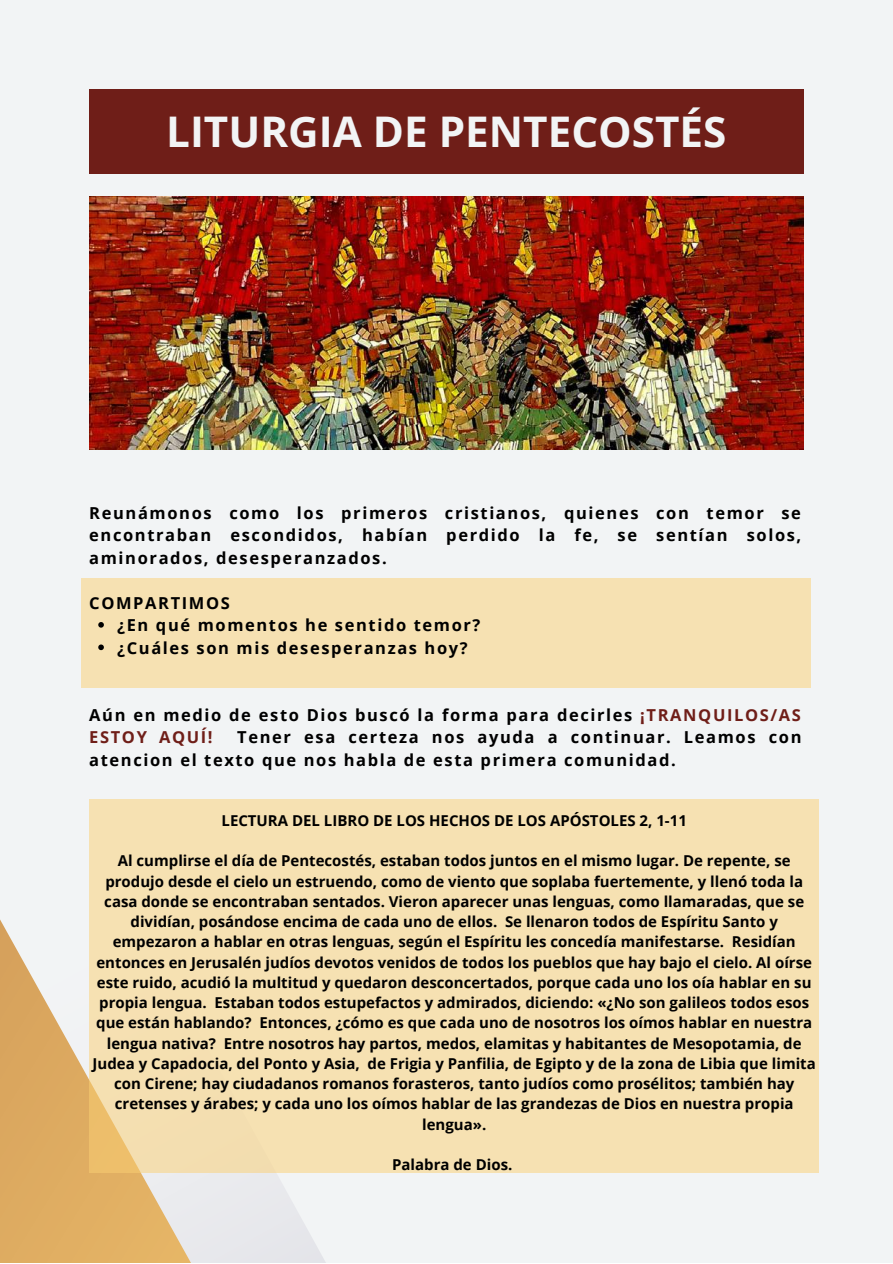
<style>
.page{position:relative;width:893px;height:1264px;background:#fff}
.page>*{position:absolute;margin:0;border:0;box-sizing:border-box;transform-origin:0 0}
.t1{font:700 42.15px "Open Sans";color:#f2f4f5}
.t2{font:700 16.5px/22.5px "Open Sans";letter-spacing:.1em;color:#000}
.t3{font:700 15px/20.2px "Open Sans";color:#000;text-align:center}
.s1{color:#6f1e18}
</style>
<div class="page">
<div style="left:0;top:0;width:892px;height:1262px;background:#f2f4f5"></div>
<div style="left:89px;top:89px;width:714px;height:85px;background:#6f1e18"></div>
<svg style="left:260px;top:1172px;width:198px;height:90px"></svg>
<svg style="left:0;top:578px;width:260px;height:684px"></svg>
<img style="left:89px;top:197px;width:714px;height:253px">
<div style="left:82px;top:578px;width:728px;height:110px;background:#f6e1b2"></div>
<svg style="left:98px;top:622px;width:6px;height:5px"></svg>
<svg style="left:98px;top:644px;width:6px;height:6px"></svg>
<div style="left:89px;top:799px;width:729px;height:373px;background:#f6e1b2"></div>
<h1 class="t1" style="left:166px;top:102px;width:562px">LITURGIA DE PENTECOSTÉS</h1>
<p class="t2" style="left:89px;top:501px;width:713px;text-align:justify">Reunámonos como los primeros cristianos, quienes con temor se encontraban escondidos, habían perdido la fe, se sentían solos, aminorados, desesperanzados.</p>
<p class="t2" style="left:89px;top:591px;width:142px">COMPARTIMOS</p>
<p class="t2" style="left:117px;top:613px;width:364px">¿En qué momentos he sentido temor? ¿Cuáles son mis desesperanzas hoy?</p>
<p class="t2" style="left:89px;top:703px;width:713px">Aún en medio de esto Dios buscó la forma para decirles <span class="s1">¡TRANQUILOS/AS<br>ESTOY AQUÍ!</span></p>
<p class="t2" style="left:89px;top:725px;width:713px;text-indent:148px">Tener esa certeza nos ayuda a continuar. Leamos con atencion el texto que nos habla de esta primera comunidad.</p>
<p class="t3" style="left:221px;top:810px;width:467px">LECTURA DEL LIBRO DE LOS HECHOS DE LOS APÓSTOLES 2, 1-11</p>
<p class="t3" style="left:93px;top:850px;width:724px">Al cumplirse el día de Pentecostés, estaban todos juntos en el mismo lugar. De repente, se produjo desde el cielo un estruendo, como de viento que soplaba fuertemente, y llenó toda la casa donde se encontraban sentados. Vieron aparecer unas lenguas, como llamaradas, que se dividían, posándose encima de cada uno de ellos. Se llenaron todos de Espíritu Santo y empezaron a hablar en otras lenguas, según el Espíritu les concedía manifestarse. Residían entonces en Jerusalén judíos devotos venidos de todos los pueblos que hay bajo el cielo. Al oírse este ruido, acudió la multitud y quedaron desconcertados, porque cada uno los oía hablar en su propia lengua. Estaban todos estupefactos y admirados, diciendo: «¿No son galileos todos esos que están hablando? Entonces, ¿cómo es que cada uno de nosotros los oímos hablar en nuestra lengua nativa? Entre nosotros hay partos, medos, elamitas y habitantes de Mesopotamia, de Judea y Capadocia, del Ponto y Asia, de Frigia y Panfilia, de Egipto y de la zona de Libia que limita con Cirene; hay ciudadanos romanos forasteros, tanto judíos como prosélitos; también hay cretenses y árabes; y cada uno los oímos hablar de las grandezas de Dios en nuestra propia lengua».</p>
<p class="t3" style="left:392px;top:1154px;width:122px">Palabra de Dios.</p>
</div>
